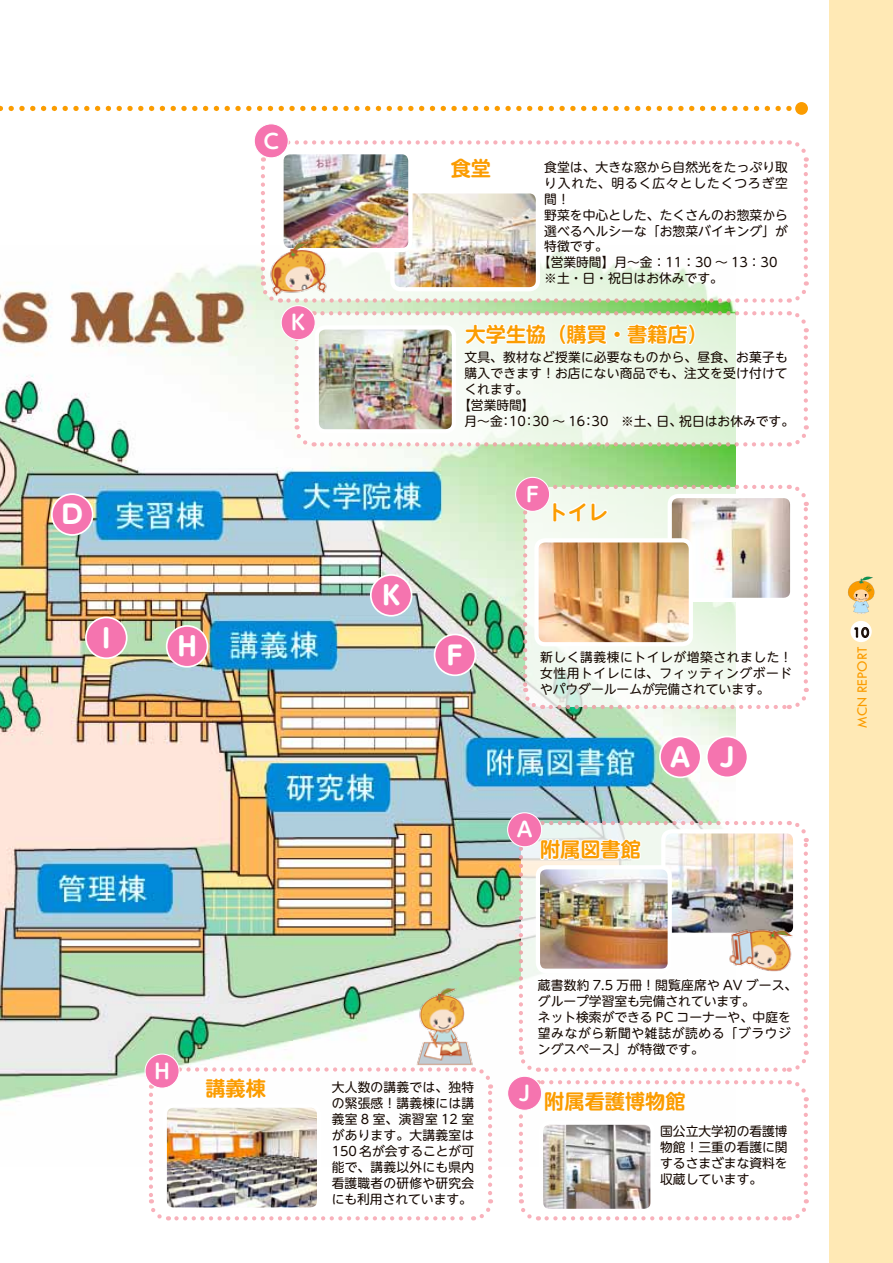
<style>
.page{position:relative;width:893px;height:1263px;background:#fff}
.page>*{position:absolute;margin:0;border:0;box-sizing:border-box;transform-origin:0 0}
.t1{font:700 25.5px "UD Shin M Go Pro";color:#fff}
.t2{font:700 20.25px "UD Shin M Go Pro De";color:#fb9c00}
.t3{font:700 20.25px "UD Shin M Go Pro De";color:#fff}
.t4{font:14.85px "Tw Cen";color:#fb9c00}
.t5{font:14.85px "Tw Cen";color:#140700}
.t6{font:12.75px/15.9px "UD Shin M Go Pro";letter-spacing:.005em;color:#140700;text-align:justify}
.t7{font:12.75px "UD Shin M Go Pro";letter-spacing:.07em;color:#140700}
</style>
<div class="page">
<div style="left:829px;top:0;width:64px;height:1263px;background:#ffe9b5"></div>
<div style="left:850px;top:621px;width:22px;height:21px;background:#fff;border-radius:50%"></div>
<svg style="left:854px;top:627px;width:15px;height:11px"></svg>
<svg style="left:848px;top:577px;width:27px;height:37px"></svg>
<img style="left:0;top:264px;width:736px;height:843px">
<svg style="left:0;top:106px;width:792px;height:5px"></svg>
<div style="left:795px;top:102px;width:13px;height:13px;background:#fb9c00;border-radius:50%"></div>
<img style="left:517px;top:819px;width:292px;height:254px">
<img style="left:147px;top:1066px;width:347px;height:155px">
<svg style="left:518px;top:1079px;width:291px;height:142px"></svg>
<img style="left:521px;top:483px;width:288px;height:228px">
<svg style="left:259px;top:140px;width:550px;height:164px"></svg>
<img style="left:293px;top:310px;width:516px;height:138px">
<div style="left:660px;top:736px;width:41px;height:41px;background:#f574af;border-radius:50%"></div>
<div style="left:659px;top:736px;width:43px;height:42px;border:2px solid #fff;border-radius:50%"></div>
<div style="left:52px;top:494px;width:41px;height:41px;background:#f574af;border-radius:50%"></div>
<div style="left:51px;top:493px;width:43px;height:43px;border:2px solid #fff;border-radius:50%"></div>
<div style="left:435px;top:634px;width:40px;height:41px;background:#f574af;border-radius:50%"></div>
<div style="left:434px;top:634px;width:42px;height:42px;border:2px solid #fff;border-radius:50%"></div>
<div style="left:167px;top:626px;width:40px;height:41px;background:#f574af;border-radius:50%"></div>
<div style="left:166px;top:625px;width:42px;height:43px;border:2px solid #fff;border-radius:50%"></div>
<div style="left:86px;top:617px;width:41px;height:41px;background:#f574af;border-radius:50%"></div>
<div style="left:85px;top:617px;width:43px;height:42px;border:2px solid #fff;border-radius:50%"></div>
<div style="left:707px;top:736px;width:40px;height:41px;background:#f574af;border-radius:50%"></div>
<div style="left:706px;top:736px;width:42px;height:42px;border:2px solid #fff;border-radius:50%"></div>
<div style="left:371px;top:575px;width:41px;height:41px;background:#f574af;border-radius:50%"></div>
<div style="left:370px;top:574px;width:42px;height:43px;border:2px solid #fff;border-radius:50%"></div>
<div style="left:516px;top:477px;width:34px;height:34px;background:#f574af;border-radius:50%"></div>
<div style="left:515px;top:477px;width:35px;height:35px;border:1px solid #fff;border-radius:50%"></div>
<div style="left:254px;top:124px;width:34px;height:34px;background:#f574af;border-radius:50%"></div>
<div style="left:254px;top:123px;width:35px;height:35px;border:1px solid #fff;border-radius:50%"></div>
<div style="left:281px;top:306px;width:34px;height:34px;background:#f574af;border-radius:50%"></div>
<div style="left:281px;top:305px;width:35px;height:35px;border:1px solid #fff;border-radius:50%"></div>
<div style="left:145px;top:1054px;width:34px;height:34px;background:#f574af;border-radius:50%"></div>
<div style="left:145px;top:1053px;width:35px;height:36px;border:1px solid #fff;border-radius:50%"></div>
<div style="left:508px;top:1076px;width:34px;height:34px;background:#f574af;border-radius:50%"></div>
<div style="left:507px;top:1076px;width:35px;height:35px;border:1px solid #fff;border-radius:50%"></div>
<div style="left:508px;top:813px;width:34px;height:34px;background:#f574af;border-radius:50%"></div>
<div style="left:507px;top:812px;width:35px;height:35px;border:1px solid #fff;border-radius:50%"></div>
<img style="left:284px;top:155px;width:123px;height:92px">
<div style="left:279px;top:150px;width:133px;height:102px;border:4px solid #fff;border-radius:9px"></div>
<img style="left:266px;top:239px;width:65px;height:60px">
<img style="left:412px;top:988px;width:67px;height:77px">
<img style="left:729px;top:926px;width:65px;height:46px">
<h1 class="t1" style="left:60px;top:494px;width:27px">Ｄ</h1>
<h1 class="t1" style="left:94px;top:617px;width:27px">Ｉ</h1>
<h2 class="t3" style="left:263px;top:124px;width:17px">C</h2>
<h2 class="t3" style="left:291px;top:306px;width:15px">K</h2>
<h1 class="t1" style="left:378px;top:574px;width:27px">Ｋ</h1>
<h2 class="t2" style="left:451px;top:152px;width:42px">食堂</h2>
<p class="t6" style="left:544px;top:158px;width:245px">食堂は、大きな窓から自然光をたっぷり取</p>
<p class="t7" style="left:544px;top:172px;width:245px">り入れた、明るく広々としたくつろぎ空</p>
<p class="t6" style="left:544px;top:190px;width:27px">間！</p>
<p class="t6" style="left:544px;top:206px;width:245px">野菜を中心とした、たくさんのお惣菜から</p>
<p class="t6" style="left:544px;top:222px;width:245px">選べるヘルシーな「お惣菜バイキング」が</p>
<p class="t6" style="left:544px;top:238px;width:65px">特徴です。</p>
<p class="t6" style="left:538px;top:254px;width:241px">【営業時間】月～金：11：30 ～ 13：30</p>
<p class="t6" style="left:544px;top:270px;width:180px">※土・日・祝日はお休みです。</p>
<h2 class="t2" style="left:466px;top:318px;width:244px">大学生協（購買・書籍店）</h2>
<p class="t6" style="left:465px;top:349px;width:325px">文具、教材など授業に必要なものから、昼食、お菓子も</p>
<p class="t6" style="left:465px;top:365px;width:325px">購入できます！お店にない商品でも、注文を受け付けて</p>
<p class="t6" style="left:465px;top:380px;width:65px">くれます。</p>
<p class="t6" style="left:458px;top:396px;width:78px">【営業時間】</p>
<p class="t6" style="left:465px;top:412px;width:331px">月～金：10：30 ～ 16：30　※土、日、祝日はお休みです。</p>
<h2 class="t3" style="left:526px;top:478px;width:14px">F</h2>
<h2 class="t2" style="left:547px;top:495px;width:62px">トイレ</h2>
<h1 class="t1" style="left:174px;top:625px;width:27px">Ｈ</h1>
<h1 class="t1" style="left:442px;top:634px;width:27px">Ｆ</h1>
<p class="t6" style="left:540px;top:648px;width:254px">新しく講義棟にトイレが増築されました！女性用トイレには、フィッティングボードやパウダールームが完備されています。</p>
<h1 class="t1" style="left:670px;top:736px;width:22px">A</h1>
<h1 class="t1" style="left:714px;top:736px;width:27px">Ｊ</h1>
<h2 class="t3" style="left:517px;top:813px;width:17px">A</h2>
<h2 class="t2" style="left:540px;top:833px;width:102px">附属図書館</h2>
<h2 class="t3" style="left:154px;top:1054px;width:17px">H</h2>
<h2 class="t2" style="left:205px;top:1071px;width:62px">講義棟</h2>
<p class="t6" style="left:332px;top:1079px;width:144px">大人数の講義では、独特の緊張感！講義棟には講義室 8 室、演習室 12 室があります。大講義室は150 名が会することが可能で、講義以外にも県内看護職者の研修や研究会にも利用されています。</p>
<p class="t6" style="left:538px;top:976px;width:261px;text-align:left">蔵書数約 7.5 万冊！閲覧座席や AV ブース、グループ学習室も完備されています。<br>ネット検索ができる PC コーナーや、中庭を望みながら新聞や雑誌が読める「ブラウジングスペース」が特徴です。</p>
<h2 class="t3" style="left:519px;top:1077px;width:13px">J</h2>
<h2 class="t2" style="left:544px;top:1085px;width:143px">附属看護博物館</h2>
<p class="t6" style="left:660px;top:1122px;width:129px">国公立大学初の看護博物館！三重の看護に関するさまざまな資料を収蔵しています。</p>
<p class="t5" style="left:853px;top:623px;width:18px">10</p>
<p class="t4" style="left:853px;top:728px;width:83px;rotate:-90deg">MCN REPORT</p>
</div>
